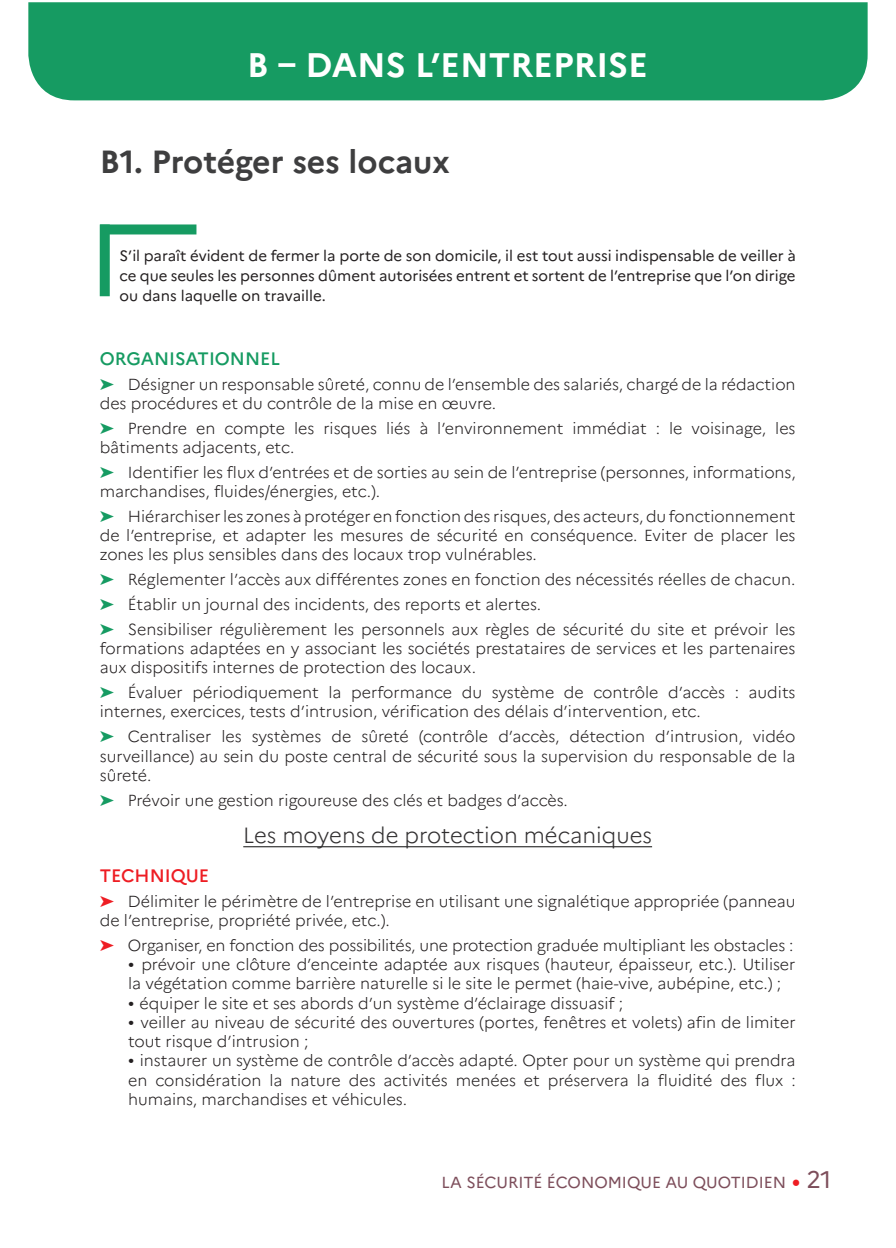
<style>
.page{position:relative;width:896px;height:1248px;background:#fff}
.page>*{position:absolute;margin:0;border:0;box-sizing:border-box;transform-origin:0 0}
.TITRE_GENERAL-H1{font:700 34px "Marianne";color:#fff}
.Titre_FICHE-H2{font:700 32px "Marianne";letter-spacing:-.005em;color:#3e3e3f}
.SURTITRE1{font:300 22px "Marianne";color:#312f30}
.SOUS-TITRE2-couleurs{font:500 18px "Marianne";color:#169b62}
.SOUS-TITRE2-couleurs-2{font:500 18px "Marianne";color:#ee1d23}
.TEXTE_COURANT_FICHE{font:300 16px/19.2px "Marianne";color:#231f20}
.enumeration-NIV2{font:300 16px/19.2px "Marianne";color:#231f20}
.t1{font:16px "Marianne";color:#7d4e5b}
.INTRO{font:15px/20px "Marianne";color:#231f20;text-align:justify}
.s1{font-size:20px}
.s2{font-family:"Minion Pro";font-size:24px;color:#ee1d23}
.s3{font-size:24px}
</style>
<div class="page">
<div style="left:28px;top:2px;width:839px;height:98px;background:#169b62"></div>
<div style="left:100px;top:224px;width:96px;height:10px;background:#169b62"></div>
<div style="left:100px;top:224px;width:10px;height:72px;background:#169b62"></div>
<hr style="left:243px;top:846px;width:409px;height:1px;background:#0d0d0d">
<p class="TITRE_GENERAL-H1" style="left:247px;top:44px;width:402px">B – DANS L’ENTREPRISE</p>
<p class="Titre_FICHE-H2" style="left:100px;top:142px;width:352px">B1. Protéger ses locaux</p>
<p class="INTRO" style="left:120px;top:245px;width:677px">S’il paraît évident de fermer la porte de son domicile, il est tout aussi indispensable de veiller à ce que seules les personnes dûment autorisées entrent et sortent de l’entreprise que l’on dirige ou dans laquelle on travaille.</p>
<p class="SOUS-TITRE2-couleurs" style="left:100px;top:347px;width:182px">ORGANISATIONNEL</p>
<p class="TEXTE_COURANT_FICHE" style="left:100px;top:374px;width:697px;text-indent:28px">Désigner un responsable sûreté, connu de l’ensemble des salariés, chargé de la rédaction des procédures et du contrôle de la mise en œuvre.</p>
<p class="TEXTE_COURANT_FICHE" style="left:100px;top:418px;width:697px;text-indent:28px">Prendre en compte les risques liés à l’environnement immédiat : le voisinage, les bâtiments adjacents, etc.</p>
<p class="TEXTE_COURANT_FICHE" style="left:100px;top:462px;width:697px;text-indent:28px">Identifier les flux d’entrées et de sorties au sein de l’entreprise (personnes, informations, marchandises, fluides/énergies, etc.).</p>
<p class="TEXTE_COURANT_FICHE" style="left:100px;top:506px;width:697px;text-align:justify;text-indent:28px">Hiérarchiser les zones à protéger en fonction des risques, des acteurs, du fonctionnement de l’entreprise, et adapter les mesures de sécurité en conséquence. Eviter de placer les zones les plus sensibles dans des locaux trop vulnérables.</p>
<p class="TEXTE_COURANT_FICHE" style="left:128px;top:570px;width:669px">Réglementer l’accès aux différentes zones en fonction des nécessités réelles de chacun.</p>
<p class="TEXTE_COURANT_FICHE" style="left:128px;top:594px;width:415px">Établir un journal des incidents, des reports et alertes.</p>
<p class="TEXTE_COURANT_FICHE" style="left:100px;top:619px;width:697px;text-align:justify;text-indent:28px">Sensibiliser régulièrement les personnels aux règles de sécurité du site et prévoir les formations adaptées en y associant les sociétés prestataires de services et les partenaires aux dispositifs internes de protection des locaux.</p>
<p class="TEXTE_COURANT_FICHE" style="left:100px;top:683px;width:697px;text-indent:28px">Évaluer périodiquement la performance du système de contrôle d’accès : audits internes, exercices, tests d’intrusion, vérification des délais d’intervention, etc.</p>
<p class="TEXTE_COURANT_FICHE" style="left:100px;top:727px;width:697px;text-align:justify;text-indent:28px">Centraliser les systèmes de sûreté (contrôle d’accès, détection d’intrusion, vidéo surveillance) au sein du poste central de sécurité sous la supervision du responsable de la sûreté.</p>
<p class="TEXTE_COURANT_FICHE" style="left:128px;top:790px;width:441px">Prévoir une gestion rigoureuse des clés et badges d’accès.</p>
<p class="SURTITRE1" style="left:243px;top:822px;width:410px">Les moyens de protection mécaniques</p>
<p class="SOUS-TITRE2-couleurs-2" style="left:100px;top:864px;width:111px">TECHNIQUE</p>
<p class="TEXTE_COURANT_FICHE" style="left:100px;top:891px;width:697px;text-indent:28px">Délimiter le périmètre de l’entreprise en utilisant une signalétique appropriée (panneau de l’entreprise, propriété privée, etc.).</p>
<p class="TEXTE_COURANT_FICHE" style="left:128px;top:935px;width:667px">Organiser, en fonction des possibilités, une protection graduée multipliant les obstacles :</p>
<p class="enumeration-NIV2" style="left:128px;top:954px;width:669px"><span class="s1">•</span> prévoir une clôture d’enceinte adaptée aux risques (hauteur, épaisseur, etc.). Utiliser la végétation comme barrière naturelle si le site le permet (haie-vive, aubépine, etc.) ;</p>
<p class="enumeration-NIV2" style="left:128px;top:993px;width:496px"><span class="s1">•</span> équiper le site et ses abords d’un système d’éclairage dissuasif ;</p>
<p class="enumeration-NIV2" style="left:128px;top:1012px;width:669px"><span class="s1">•</span> veiller au niveau de sécurité des ouvertures (portes, fenêtres et volets) afin de limiter tout risque d’intrusion ;</p>
<p class="enumeration-NIV2" style="left:128px;top:1050px;width:669px;text-align:justify"><span class="s1">•</span> instaurer un système de contrôle d’accès adapté. Opter pour un système qui prendra en considération la nature des activités menées et préservera la fluidité des flux : humains, marchandises et véhicules.</p>
<p class="t1" style="left:442px;top:1172px;width:391px">LA SÉCURITÉ ÉCONOMIQUE AU QUOTIDIEN <span class="s2">•</span> <span class="s3">21</span></p>
</div>
